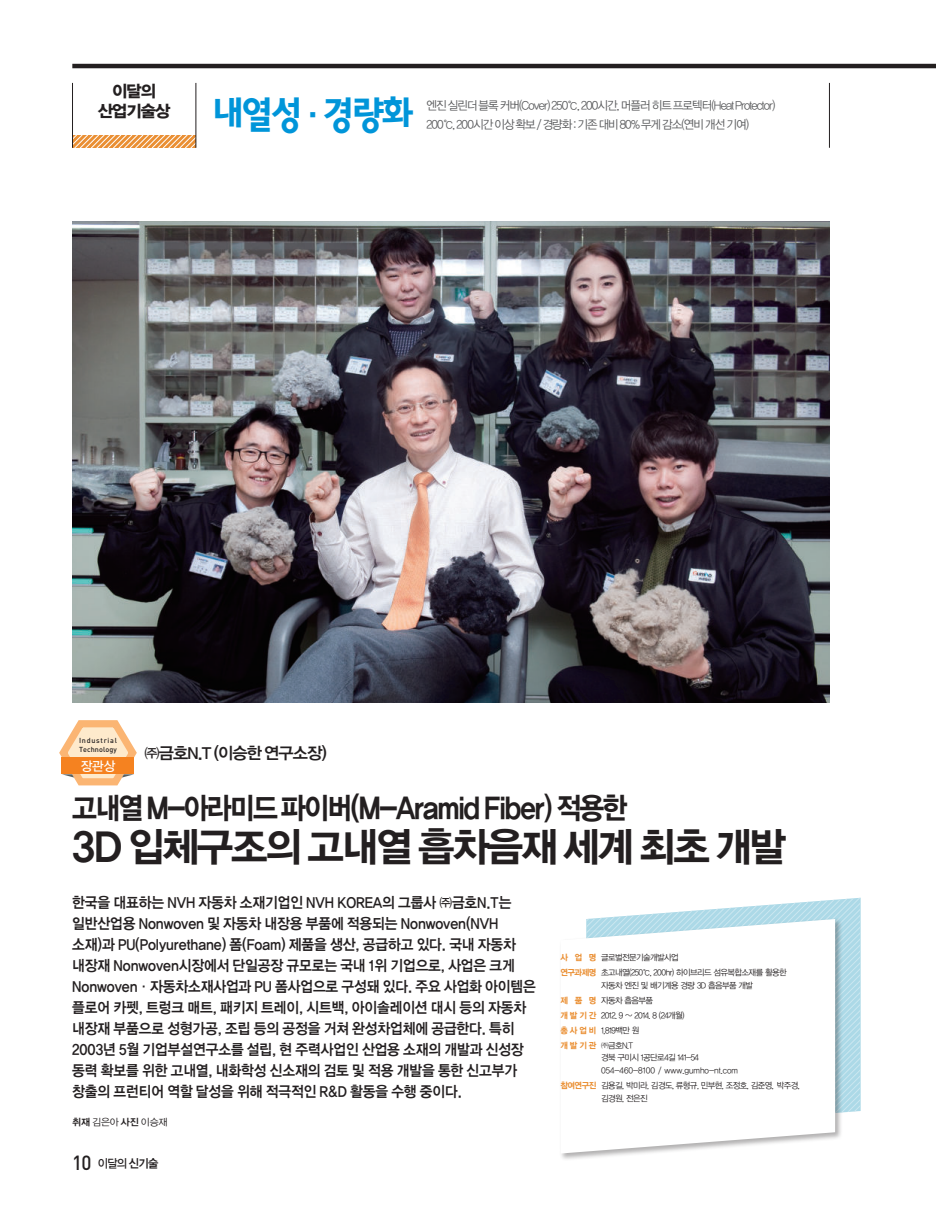
<style>
.page{position:relative;width:936px;height:1212px;background:#fff}
.page>*{position:absolute;margin:0;border:0;box-sizing:border-box;transform-origin:0 0}
.t1{font:40.5px "YDVYGO Std 15";letter-spacing:-.055em;color:#231f20}
.t2{font:37.5px "YDVYGO Std 25";letter-spacing:-.075em;color:#0095d9;scale:.95 1}
.t3{font:30px "YDVYGO Std 15";letter-spacing:-.065em;color:#231f20;scale:.9 1}
.t4{font:16.5px "YDVYGO Std 14";letter-spacing:-.055em;color:#231f20}
.t5{font:16.5px/19.5px "YDVYGO Std 16";letter-spacing:-.055em;color:#231f20;text-align:center}
.t6{font:15px/21px "YDVYGO Std 14";letter-spacing:-.005em;color:#231f20;scale:.92 1}
.t7{font:12.9px "YDVYGO Std 13";color:#fff;scale:.96 1}
.t8{font:12px "YDVYGO Std 12";letter-spacing:-.075em;color:#57585a;scale:.95 1}
.t9{font:12px "YDVYGO Std 13";color:#231f20;scale:.93 1}
.t10{font:9.75px "YDVYGO Std 12";letter-spacing:-.015em;color:#231f20}
.t11{font:8.55px/14.9px "YDVYGO Std 12";letter-spacing:-.065em;color:#231f20;scale:.96 1}
.t12{font:8.55px/12.8px "YDVYGO Std 12";color:#231f20;scale:.96 1}
.t13{font:500 7.2px/8.7px "DIN";letter-spacing:.055em;color:#231f20}
.s1{font-family:"YDVYGO Std 14"}
.s2{font-family:"YDVYGO Std 15";color:#ea8f33}
.s3{font-family:"DIN";font-weight:500;font-size:20.25px}
</style>
<div class="page">
<svg style="left:73px;top:135px;width:123px;height:13px;background:#ea6"></svg>
<hr style="left:72px;top:64px;width:863px;height:4px;background:#231f20">
<hr style="left:72px;top:83px;width:1px;height:65px;background:#231f20">
<hr style="left:196px;top:83px;width:1px;height:65px;background:#231f20">
<hr style="left:829px;top:83px;width:1px;height:65px;background:#231f20">
<svg style="left:601px;top:898px;width:259px;height:215px"></svg>
<div style="left:559px;top:918px;width:283px;height:243px;background:#231f20;opacity:.35"></div>
<svg style="left:560px;top:919px;width:275px;height:234px"></svg>
<svg style="left:59px;top:720px;width:78px;height:66px"></svg>
<img style="left:72px;top:221px;width:757px;height:482px">
<p class="t5" style="left:98px;top:82px;width:74px">이달의 산업기술상</p>
<h2 class="t2" style="left:212px;top:96px;width:213px">내열성·경량화</h2>
<p class="t8" style="left:426px;top:99px;width:369px">엔진 실린더 블록 커버(Cover) 250℃, 200시간, 머플러 히트 프로텍터(Heat Protector)</p>
<p class="t8" style="left:426px;top:118px;width:341px">200℃, 200시간 이상 확보 / 경량화 : 기존 대비 80% 무게 감소(연비 개선 기여)</p>
<p class="t13" style="left:79px;top:737px;width:39px">Industrial<br>Technology</p>
<p class="t7" style="left:81px;top:759px;width:37px">장관상</p>
<p class="t4" style="left:145px;top:744px;width:184px">㈜금호N.T (이승한 연구소장)</p>
<h3 class="t3" style="left:72px;top:793px;width:618px">고내열 M-아라미드 파이버(M-Aramid Fiber) 적용한</h3>
<h1 class="t1" style="left:72px;top:826px;width:715px">3D 입체구조의 고내열 흡차음재 세계 최초 개발</h1>
<p class="t6" style="left:72px;top:893px;width:505px">한국을 대표하는 NVH 자동차 소재기업인 NVH KOREA의 그룹사 ㈜금호N.T는 일반산업용 Nonwoven 및 자동차 내장용 부품에 적용되는 Nonwoven(NVH 소재)과 PU(Polyurethane) 폼(Foam) 제품을 생산, 공급하고 있다. 국내 자동차 내장재 Nonwoven시장에서 단일공장 규모로는 국내 1위 기업으로, 사업은 크게 Nonwoven·자동차소재사업과 PU 폼사업으로 구성돼 있다. 주요 사업화 아이템은 플로어 카펫, 트렁크 매트, 패키지 트레이, 시트백, 아이솔레이션 대시 등의 자동차 내장재 부품으로 성형가공, 조립 등의 공정을 거쳐 완성차업체에 공급한다. 특히 2003년 5월 기업부설연구소를 설립, 현 주력사업인 산업용 소재의 개발과 신성장 동력 확보를 위한 고내열, 내화학성 신소재의 검토 및 적용 개발을 통한 신고부가 창출의 프런티어 역할 달성을 위해 적극적인 R&amp;D 활동을 수행 중이다.</p>
<p class="t10" style="left:72px;top:1117px;width:97px"><span class="s1">취재</span> 김은아 <span class="s1">사진</span> 이승재</p>
<p class="t11" style="left:560px;top:950px;width:237px"><span class="s2">사 업 명</span> 글로벌전문기술개발사업<br><span class="s2">연구과제명</span> 초고내열(250℃, 200hr) 하이브리드 섬유복합소재를 활용한</p>
<p class="t11" style="left:560px;top:978px;width:202px;text-indent:40px">자동차 엔진 및 배기계용 경량 3D 흡음부품 개발 <span class="s2">제 품 명</span> 자동차 흡음부품<br><span class="s2">개 발 기 간</span> 2012. 9 ~ 2014. 8 (24개월)<br><span class="s2">총 사 업 비</span> 1,819백만 원<br><span class="s2">개 발 기 관</span> ㈜금호N.T</p>
<p class="t12" style="left:601px;top:1051px;width:144px">경북 구미시 1공단로4길 141-54<br>054-460-8100 / www.gumho-nt.com</p>
<p class="t11" style="left:601px;top:1079px;width:208px;line-height:12.8px;text-indent:-40px"><span class="s2">참여연구진</span> 김용길, 박미라, 김경도, 류형규, 민부현, 조정호, 김준영, 박주경, 김경원, 전은진</p>
<p class="t9" style="left:72px;top:1157px;width:94px"><span class="s3">10</span> 이달의 <span class="s1">신기술</span></p>
</div>
